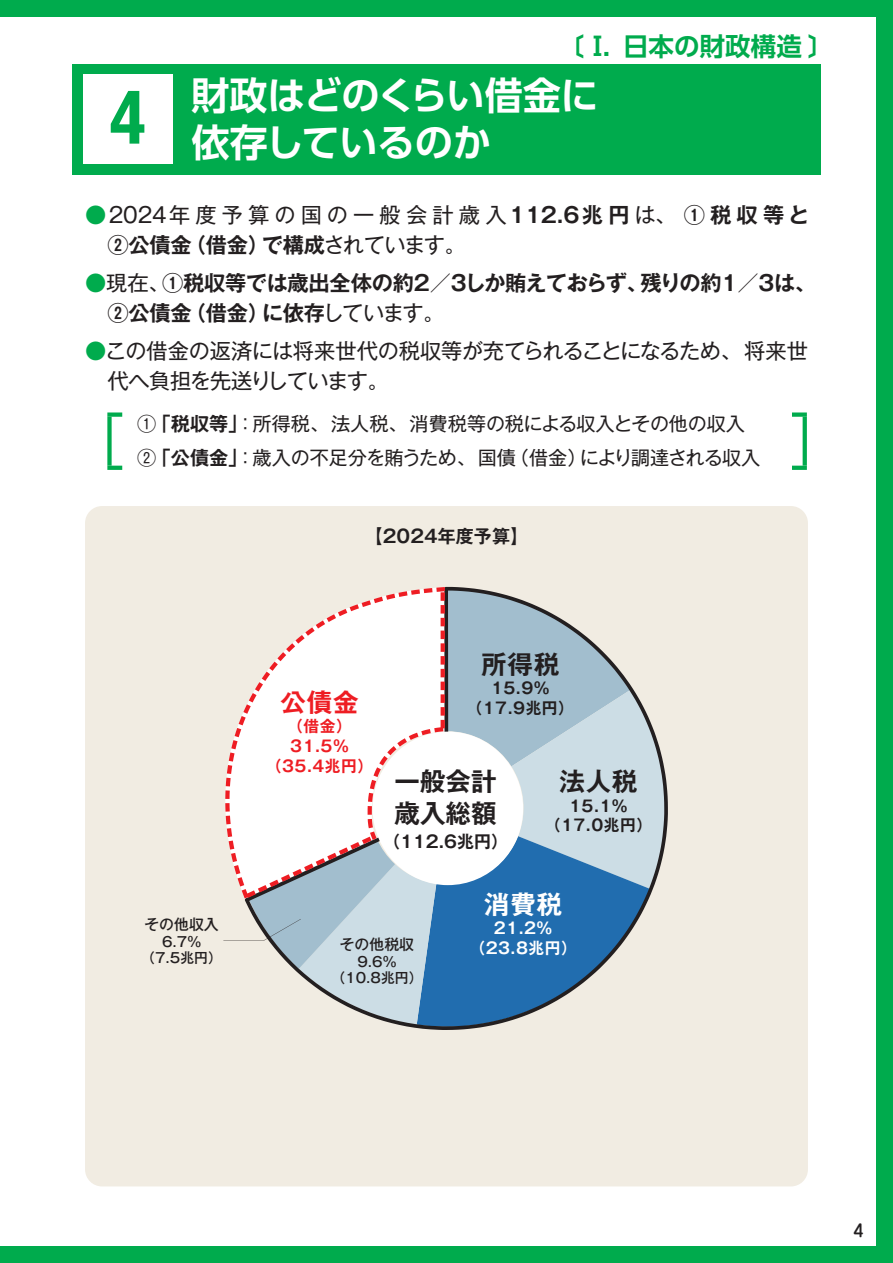
<style>
.page{position:relative;width:893px;height:1263px;background:#00ab4d}
.page>*{position:absolute;margin:0;border:0;box-sizing:border-box;transform-origin:0 0}
.t1{font:700 38.25px/46.8px "UD Shin Go Pro De";letter-spacing:-.015em;color:#fff}
.t2{font:700 25.5px/32px "Gothic MB101 Pro De";color:#231f20}
.t3{font:700 25.5px "UD Shin Go Pro De";color:#00ab4d}
.t4{font:700 25.5px "Gothic MB101 Pro De";color:#fff}
.t5{font:700 25.5px "Gothic MB101 Pro De";color:#ee1d23}
.t6{font:700 21.3px/29.7px "Gothic MB101 Pr 6 N De";letter-spacing:-.015em;color:#231f20}
.t7{font:21.3px/29.7px "Gothic MB101 Pr 6 N";letter-spacing:-.01em;color:#231f20}
.t8{font:21.3px "Gothic MB101 Pr 6 N";letter-spacing:.24em;color:#231f20}
.t9{font:19.2px/34px "Gothic MB101 Pr 6 N";letter-spacing:-.01em;color:#231f20}
.t10{font:700 18px "Gothic MB101 Pr 6 N De";color:#231f20}
.t11{font:700 16.95px "Gothic MB101 Pro De";color:#231f20}
.t12{font:500 16.95px "Jun 34 Pro";color:#231f20}
.t13{font:700 15.75px/19.8px "Gothic MB101 Pro De";letter-spacing:.03em;color:#231f20;text-align:center}
.t14{font:700 15.75px/19.8px "Gothic MB101 Pro De";letter-spacing:.03em;color:#ee1d23;text-align:center}
.t15{font:700 15.75px "Gothic MB101 Pro De";letter-spacing:.03em;color:#fff}
.t16{font:500 14.85px "Gothic MB101 Pro";color:#231f20}
.t17{font:500 13.8px/16px "Gothic MB101 Pro";color:#231f20;text-align:center}
.s1{color:#00ab4d}
.s2{font-family:"Gothic MB101 Pr 6 N De";font-weight:700}
.s3{font-family:"Gothic MB101 Pr 6 N";font-weight:400}
.s4{font-family:"Gothic MB101 Pr 6 N";font-weight:400;color:#00ab4d}
</style>
<div class="page">
<div style="left:0;top:17px;width:876px;height:1229px;background:#fff"></div>
<div style="left:85px;top:506px;width:723px;height:680px;background:#f1ece2;border-radius:17px"></div>
<svg style="left:245px;top:587px;width:423px;height:443px"></svg>
<div style="left:373px;top:732px;width:150px;height:153px;background:#fff;border-radius:50%"></div>
<svg style="left:225px;top:587px;width:220px;height:311px;fill:#fff"></svg>
<div style="left:72px;top:64px;width:749px;height:110px;background:#00ab4d"></div>
<div style="left:83px;top:74px;width:89px;height:90px;background:#fff"></div>
<div style="left:107px;top:412px;width:15px;height:5px;background:#00ab4d"></div>
<div style="left:107px;top:417px;width:5px;height:49px;background:#00ab4d"></div>
<svg style="left:107px;top:466px;width:15px;height:4px"></svg>
<div style="left:792px;top:412px;width:15px;height:5px;background:#00ab4d"></div>
<svg style="left:792px;top:466px;width:15px;height:4px"></svg>
<svg style="left:803px;top:417px;width:4px;height:49px"></svg>
<p class="t3" style="left:558px;top:26px;width:277px">〔Ⅰ．日本の財政構造〕</p>
<h1 class="t1" style="left:110px;top:71px;width:491px;text-indent:82px">財政はどのくらい借⾦に<br><sup>4</sup> 依存しているのか</h1>
<p class="t8" style="left:85px;top:197px;width:726px"><span class="s1">●</span>2024年度予算の国の一般会計歳入<span class="s2">112.6兆円</span>は、 <span class="s2">①税収等と</span></p>
<p class="t6" style="left:107px;top:229px;width:360px">②公債⾦（借⾦）で構成<span class="s3">されています。</span></p>
<p class="t6" style="left:107px;top:267px;width:710px;text-indent:-22px"><span class="s4">●</span><span class="s3">現在、</span>①税収等では歳出全体の約２／３しか賄えておらず、残りの約１／３は、<br>②公債⾦（借⾦）に依存<span class="s3">しています。</span></p>
<p class="t7" style="left:107px;top:334px;width:702px;text-indent:-22px"><span class="s1">●</span>この借⾦の返済には将来世代の税収等が充てられることになるため、将来世代へ負担を先送りしています。</p>
<p class="t9" style="left:137px;top:406px;width:625px">①<span class="s2">「税収等」</span>：所得税、法人税、消費税等の税による収入とその他の収入<br>②<span class="s2">「公債⾦」</span>：歳入の不⾜分を賄うため、国債（借⾦）により調達される収入</p>
<p class="t16" style="left:144px;top:912px;width:76px">その他収入</p>
<p class="t17" style="left:141px;top:932px;width:82px">6.7％（7.5兆円）</p>
<p class="t10" style="left:365px;top:521px;width:165px">【2024年度予算】</p>
<p class="t5" style="left:281px;top:681px;width:80px">公債金</p>
<p class="t14" style="left:266px;top:714px;width:109px">（借金）<br>31.5％（35.4兆円）</p>
<p class="t2" style="left:481px;top:645px;width:80px">所得税</p>
<p class="t13" style="left:467px;top:676px;width:109px">15.9％（17.9兆円）</p>
<p class="t2" style="left:395px;top:762px;width:104px">一般会計歳入総額</p>
<p class="t11" style="left:383px;top:827px;width:127px">（112.6兆円）</p>
<p class="t2" style="left:559px;top:762px;width:80px">法人税</p>
<p class="t13" style="left:545px;top:794px;width:109px">15.1％（17.0兆円）</p>
<p class="t4" style="left:484px;top:883px;width:80px">消費税</p>
<p class="t15" style="left:494px;top:915px;width:60px">21.2％</p>
<p class="t16" style="left:340px;top:931px;width:76px">その他税収</p>
<p class="t15" style="left:469px;top:935px;width:109px">（23.8兆円）</p>
<p class="t17" style="left:331px;top:952px;width:93px">9.6％（10.8兆円）</p>
<p class="t12" style="left:853px;top:1217px;width:12px">4</p>
</div>
